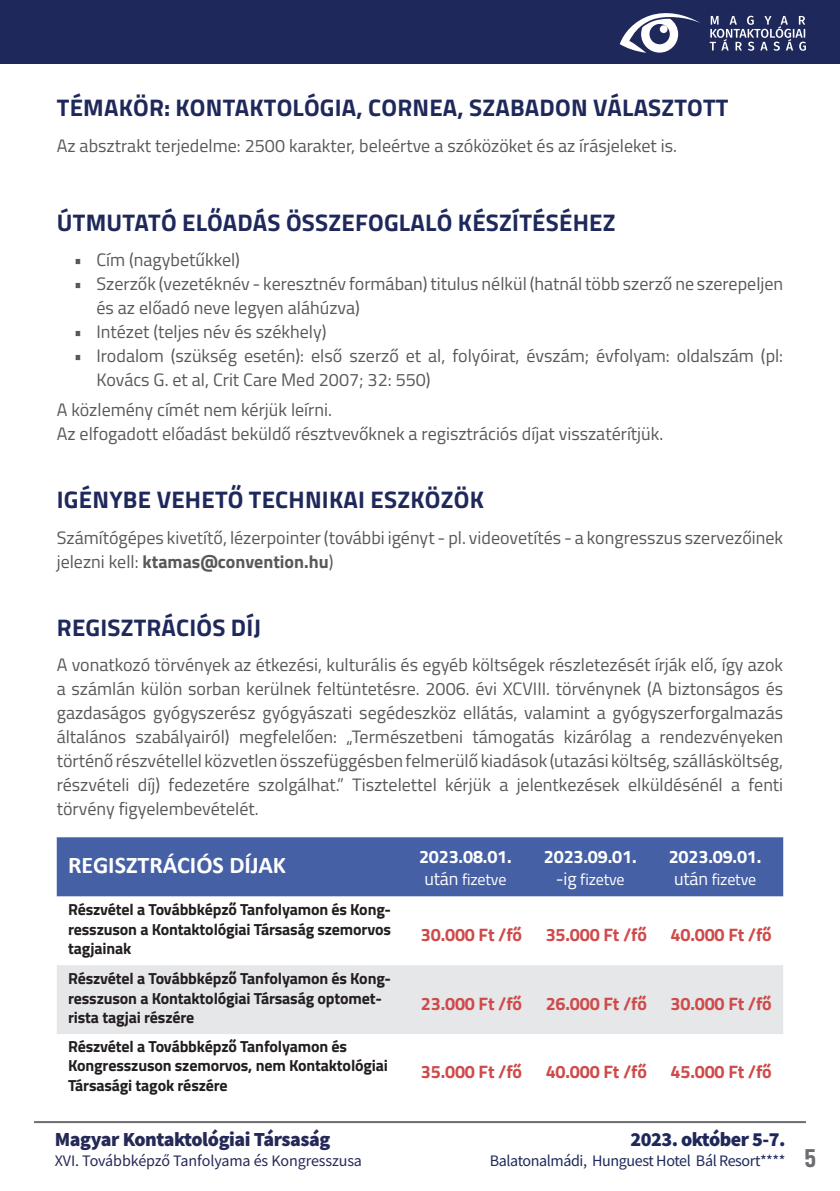
<style>
.page{position:relative;width:840px;height:1191px;background:#fff}
.page>*{position:absolute;margin:0;border:0;box-sizing:border-box;transform-origin:0 0}
.t1{font:800 26px "Akhand";color:#6c6d70}
.TARTALOM_CÍM{font:700 24px "Titillium Web";letter-spacing:.01em;color:#1f285b}
.t2{font:700 24px "Calibri";color:#fff}
.t3{font:900 20px "Source Sans Pro";letter-spacing:-.02em;color:#252957}
.t4{font:900 20px "Source Sans Pro";letter-spacing:-.025em;color:#1f285b}
.TARTALOM_CÍM-2{font:18px/24px "Titillium Web";color:#57585a}
.t5{font:700 18px "Titillium Web";letter-spacing:-.01em;color:#d04a4a}
.t6{font:700 18px "Titillium Web";letter-spacing:-.01em;color:#fff}
.t7{font:700 16px/19.2px "Titillium Web";letter-spacing:-.01em;color:#231f20}
.t8{font:16px "Source Sans Pro";letter-spacing:-.025em;color:#1f285b}
.t9{font:16px "Source Sans Pro";letter-spacing:-.005em;color:#252957}
.t10{font:16px "Titillium Web";letter-spacing:-.01em;color:#fff}
.s1{font-weight:700}
.s2{font-size:18px}
</style>
<div class="page">
<div style="left:0;top:0;width:839px;height:64px;background:#1f285b"></div>
<hr style="left:34px;top:1121px;width:771px;height:2px;background:#6c6d70">
<svg style="left:619px;top:13px;width:81px;height:40px"></svg>
<div style="left:659px;top:25px;width:8px;height:8px;background:#fff;border-radius:50%"></div>
<svg style="left:709px;top:16px;width:96px;height:35px"></svg>
<div style="left:57px;top:837px;width:725px;height:59px;background:#4560a5"></div>
<div style="left:57px;top:965px;width:725px;height:69px;background:#e6e7e9"></div>
<p class="TARTALOM_CÍM" style="left:57px;top:89px;width:672px">TÉMAKÖR: KONTAKTOLÓGIA, CORNEA, SZABADON VÁLASZTOTT</p>
<p class="TARTALOM_CÍM-2" style="left:57px;top:132px;width:621px">Az absztrakt terjedelme: 2500 karakter, beleértve a szóközöket és az írásjeleket is.</p>
<p class="TARTALOM_CÍM" style="left:57px;top:204px;width:560px">ÚTMUTATÓ ELŐADÁS ÖSSZEFOGLALÓ KÉSZÍTÉSÉHEZ</p>
<p class="TARTALOM_CÍM-2" style="left:74px;top:247px;width:168px">• Cím (nagybetűkkel)</p>
<p class="TARTALOM_CÍM-2" style="left:96px;top:271px;width:687px;text-indent:-23px">• Szerzők (vezetéknév - keresztnév formában) titulus nélkül (hatnál több szerző ne szerepeljen és az előadó neve legyen aláhúzva)</p>
<p class="TARTALOM_CÍM-2" style="left:74px;top:319px;width:254px">• Intézet (teljes név és székhely)</p>
<p class="TARTALOM_CÍM-2" style="left:96px;top:343px;width:687px;text-indent:-23px">• Irodalom (szükség esetén): első szerző et al, folyóirat, évszám; évfolyam: oldalszám (pl:<br>Kovács G. et al, Crit Care Med 2007; 32: 550)</p>
<p class="TARTALOM_CÍM-2" style="left:57px;top:397px;width:276px">A közlemény címét nem kérjük leírni.</p>
<p class="TARTALOM_CÍM-2" style="left:57px;top:421px;width:607px">Az elfogadott előadást beküldő résztvevőknek a regisztrációs díjat visszatérítjük.</p>
<p class="TARTALOM_CÍM" style="left:57px;top:481px;width:428px">IGÉNYBE VEHETŐ TECHNIKAI ESZKÖZÖK</p>
<p class="TARTALOM_CÍM-2" style="left:57px;top:524px;width:727px">Számítógépes kivetítő, lézerpointer (további igényt - pl. videovetítés - a kongresszus szervezőinek jelezni kell: <span class="s1">ktamas@convention.hu</span>)</p>
<p class="TARTALOM_CÍM" style="left:57px;top:609px;width:205px">REGISZTRÁCIÓS DÍJ</p>
<p class="TARTALOM_CÍM-2" style="left:57px;top:652px;width:727px;text-align:justify">A vonatkozó törvények az étkezési, kulturális és egyéb költségek részletezését írják elő, így azok a számlán külön sorban kerülnek feltüntetésre. 2006. évi XCVIII. törvénynek (A biztonságos és gazdaságos gyógyszerész gyógyászati segédeszköz ellátás, valamint a gyógyszerforgalmazás általános szabályairól) megfelelően: „Természetbeni támogatás kizárólag a rendezvényeken történő részvétellel közvetlen összefüggésben felmerülő kiadások (utazási költség, szállásköltség, részvételi díj) fedezetére szolgálhat.” Tisztelettel kérjük a jelentkezések elküldésénél a fenti törvény figyelembevételét.</p>
<p class="t2" style="left:68px;top:848px;width:219px">REGISZTRÁCIÓS DÍJAK</p>
<p class="t6" style="left:419px;top:843px;width:94px">2023.08.01.</p>
<p class="t10" style="left:424px;top:867px;width:83px"><span class="s2">után</span> fizetve</p>
<p class="t6" style="left:543px;top:843px;width:94px">2023.09.01.</p>
<p class="t10" style="left:555px;top:867px;width:70px"><span class="s2">-ig</span> fizetve</p>
<p class="t6" style="left:668px;top:843px;width:94px">2023.09.01.</p>
<p class="t10" style="left:673px;top:867px;width:83px"><span class="s2">után</span> fizetve</p>
<p class="t7" style="left:68px;top:899px;width:324px;text-align:justify">Részvétel a Továbbképző Tanfolyamon és Kong&shy;resszuson a Kontaktológiai Társaság szemorvos tagjainak</p>
<p class="t7" style="left:68px;top:968px;width:324px">Részvétel a Továbbképző Tanfolyamon és Kong&shy;resszuson a Kontaktológiai Társaság optomet&shy;rista tagjai részére</p>
<p class="t7" style="left:68px;top:1036px;width:321px">Részvétel a Továbbképző Tanfolyamon és<br>Kongresszuson szemorvos, nem Kontaktológiai<br>Társasági tagok részére</p>
<p class="t3" style="left:55px;top:1126px;width:277px">Magyar Kontaktológiai Társaság</p>
<p class="t9" style="left:55px;top:1151px;width:308px">XVI. Továbbképző Tanfolyama és Kongresszusa</p>
<p class="t5" style="left:420px;top:921px;width:103px">30.000 Ft /fő</p>
<p class="t5" style="left:545px;top:921px;width:103px">35.000 Ft /fő</p>
<p class="t5" style="left:670px;top:921px;width:103px">40.000 Ft /fő</p>
<p class="t5" style="left:420px;top:989px;width:103px">23.000 Ft /fő</p>
<p class="t5" style="left:545px;top:989px;width:103px">26.000 Ft /fő</p>
<p class="t5" style="left:670px;top:989px;width:103px">30.000 Ft /fő</p>
<p class="t5" style="left:420px;top:1058px;width:103px">35.000 Ft /fő</p>
<p class="t5" style="left:545px;top:1058px;width:103px">40.000 Ft /fő</p>
<p class="t5" style="left:670px;top:1058px;width:103px">45.000 Ft /fő</p>
<p class="t4" style="left:630px;top:1126px;width:156px">2023. október 5-7.</p>
<p class="t8" style="left:489px;top:1151px;width:297px">Balatonalmádi, Hunguest Hotel Bál Resort****</p>
<h1 class="t1" style="left:804px;top:1144px;width:13px">5</h1>
</div>
